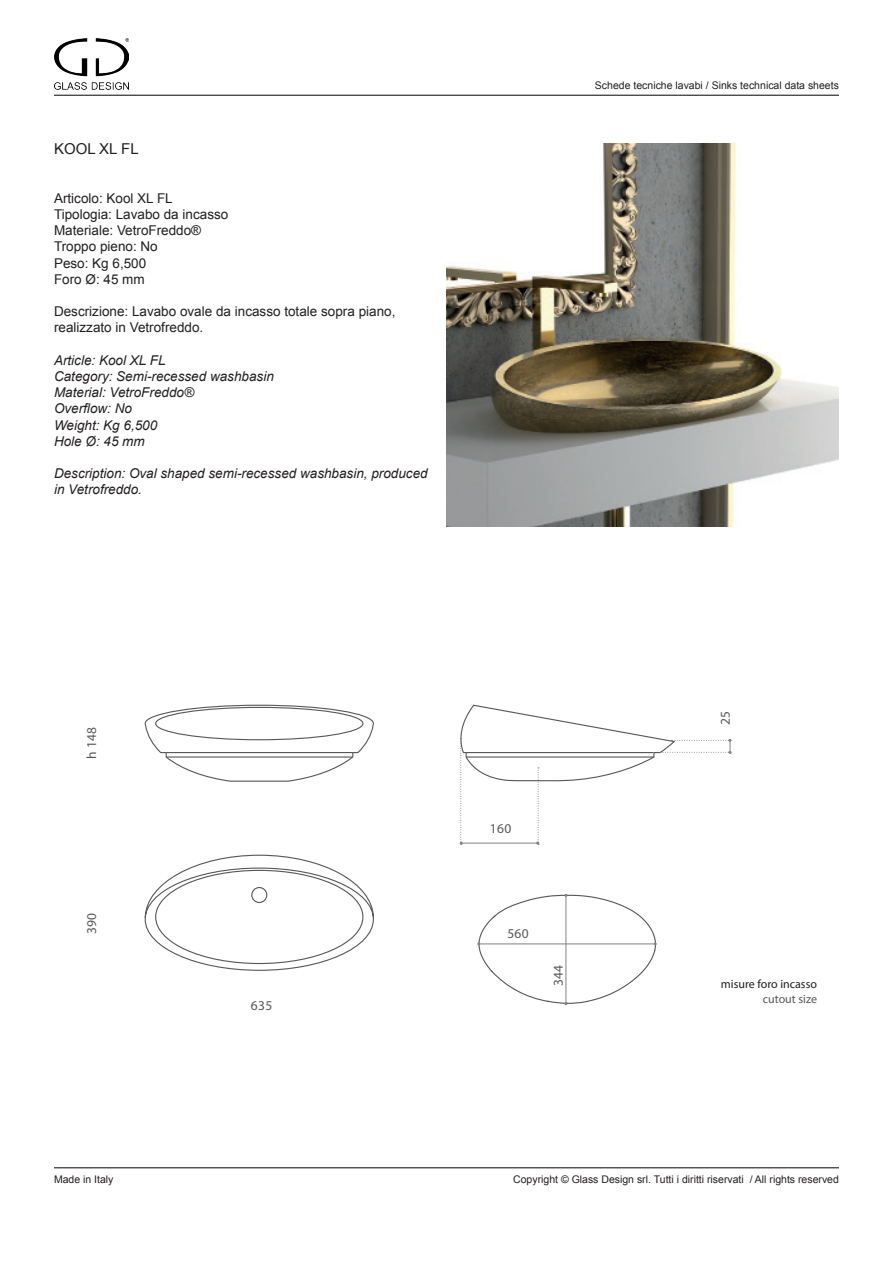
<style>
.page{position:relative;width:893px;height:1263px;background:#fff}
.page>*{position:absolute;margin:0;border:0;box-sizing:border-box;transform-origin:0 0}
.t1{font:15px "Arial";color:#231f20}
.t2{font:13.5px/16.2px "Arial";color:#231f20}
.t3{font:italic 13.5px/16.2px "Arial";color:#231f20}
.t4{font:13.5px "Myriad Pro";letter-spacing:.025em;color:#57585a}
.t5{font:12px "Myriad Pro";color:#231f20}
.t6{font:12px "Myriad Pro";color:#57585a}
.t7{font:10.5px "Arial";color:#231f20}
</style>
<div class="page">
<img style="left:54px;top:39px;width:75px;height:51px">
<hr style="left:54px;top:95px;width:785px;height:1px;background:#231f20">
<hr style="left:54px;top:1167px;width:785px;height:1px;background:#231f20">
<img style="left:446px;top:143px;width:393px;height:383px">
<svg style="left:144px;top:854px;width:230px;height:117px"></svg>
<div style="left:251px;top:887px;width:16px;height:16px;border:1px solid #57585a;border-radius:50%"></div>
<svg style="left:144px;top:704px;width:230px;height:78px"></svg>
<div style="left:155px;top:707px;width:208px;height:33px;border:1px solid #57585a;border-radius:50%"></div>
<hr style="left:166px;top:752px;width:187px;height:1px;background:#57585a">
<hr style="left:166px;top:756px;width:187px;height:1px;background:#57585a">
<svg style="left:477px;top:894px;width:180px;height:111px"></svg>
<svg style="left:459px;top:704px;width:272px;height:141px"></svg>
<p class="t1" style="left:54px;top:139px;width:86px">KOOL XL FL</p>
<p class="t2" style="left:54px;top:190px;width:120px">Articolo: Kool XL FL</p>
<p class="t2" style="left:54px;top:206px;width:176px">Tipologia: Lavabo da incasso</p>
<p class="t2" style="left:54px;top:223px;width:149px">Materiale: VetroFreddo®</p>
<p class="t2" style="left:54px;top:239px;width:105px">Troppo pieno: No</p>
<p class="t2" style="left:54px;top:255px;width:94px">Peso: Kg 6,500</p>
<p class="t2" style="left:54px;top:271px;width:92px">Foro Ø: 45 mm</p>
<p class="t2" style="left:54px;top:304px;width:343px">Descrizione: Lavabo ovale da incasso totale sopra piano, realizzato in Vetrofreddo.</p>
<p class="t3" style="left:54px;top:352px;width:113px">Article: Kool XL FL</p>
<p class="t3" style="left:54px;top:368px;width:221px">Category: Semi-recessed washbasin</p>
<p class="t3" style="left:54px;top:385px;width:141px">Material: VetroFreddo®</p>
<p class="t3" style="left:54px;top:401px;width:80px">Overflow: No</p>
<p class="t3" style="left:54px;top:417px;width:105px">Weight: Kg 6,500</p>
<p class="t3" style="left:54px;top:433px;width:92px">Hole Ø: 45 mm</p>
<p class="t3" style="left:54px;top:466px;width:375px">Description: Oval shaped semi-recessed washbasin, produced in Vetrofreddo.</p>
<p class="t7" style="left:595px;top:78px;width:245px">Schede tecniche lavabi / Sinks technical data sheets</p>
<p class="t4" style="left:83px;top:759px;width:34px;rotate:-90deg">h 148</p>
<p class="t4" style="left:83px;top:934px;width:23px;rotate:-90deg">390</p>
<p class="t4" style="left:251px;top:997px;width:23px">635</p>
<p class="t4" style="left:490px;top:820px;width:23px">160</p>
<p class="t4" style="left:507px;top:925px;width:23px">560</p>
<p class="t4" style="left:550px;top:986px;width:23px;rotate:-90deg">344</p>
<p class="t4" style="left:717px;top:725px;width:16px;rotate:-90deg">25</p>
<p class="t5" style="left:721px;top:977px;width:98px">misure foro incasso</p>
<p class="t6" style="left:763px;top:991px;width:56px">cutout size</p>
<p class="t7" style="left:54px;top:1172px;width:61px">Made in Italy</p>
<p class="t7" style="left:513px;top:1172px;width:327px">Copyright © Glass Design srl. Tutti i diritti riservati / All rights reserved</p>
</div>
